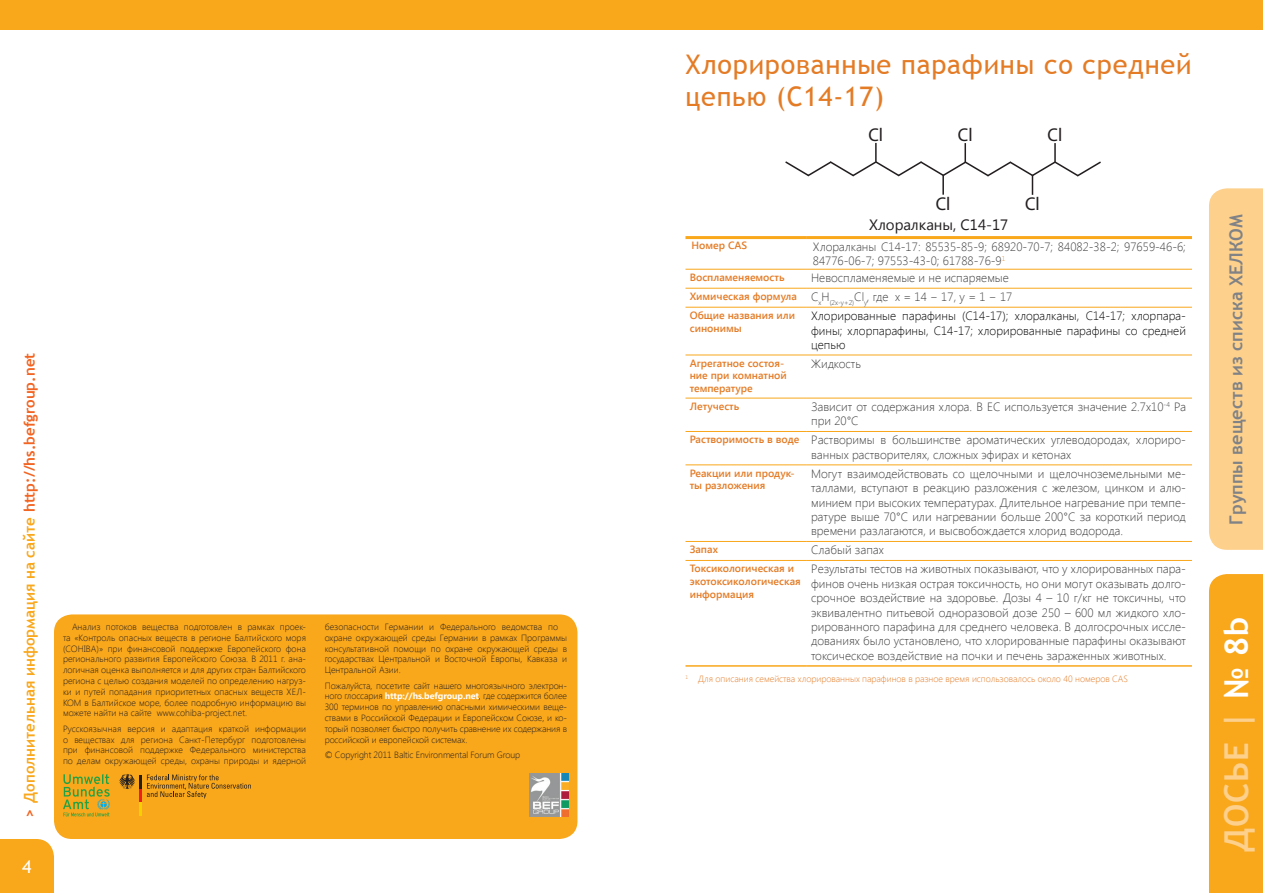
<style>
.page{position:relative;width:1263px;height:893px;background:#fff}
.page>*{position:absolute;margin:0;border:0;box-sizing:border-box;transform-origin:0 0}
.t1{font:700 33px "Trebuchet MS";letter-spacing:.025em;color:#fdd08c}
.t2{font:27px/32.4px "Trebuchet MS";letter-spacing:.03em;color:#e47b25}
.t3{font:18.6px "Myriad Pro";color:#231f20}
.t4{font:700 18px "Trebuchet MS";color:#808285}
.t5{font:18px "Trebuchet MS";color:#fff}
.t6{font:700 15px "Trebuchet MS";color:#f9a71b}
.t7{font:15px "Segoe UI";color:#231f20}
.t8{font:300 12px/14.4px "Segoe UI";color:#3e3e3f}
.t9{font:300 12px/14.4px "Segoe UI";color:#000;text-align:justify}
.t10{font:600 10.5px/12.6px "Segoe UI";color:#e47b25}
.t11{font:300 9px/10.8px "Segoe UI";color:#231f20;text-align:justify}
.t12{font:300 9px "Segoe UI";color:#e47b25}
.s1{color:#f26421}
.s2{font-weight:700;color:#fff}
.s3{font-weight:600;font-size:10.5px;color:#e47b25}
.s4{color:#fff}
</style>
<div class="page">
<div style="left:0;top:0;width:1263px;height:30px;background:#f9a71b"></div>
<div style="left:1209px;top:574px;width:54px;height:319px;background:#f9a71b"></div>
<div style="left:1209px;top:188px;width:54px;height:362px;background:#fdd08c"></div>
<div style="left:0;top:839px;width:54px;height:54px;background:#f9a71b"></div>
<svg style="left:785px;top:143px;width:316px;height:52px"></svg>
<hr style="left:685px;top:236px;width:122px;height:3px;background:#f9a71b">
<hr style="left:807px;top:236px;width:385px;height:3px;background:#f9a71b">
<hr style="left:685px;top:665px;width:122px;height:2px;background:#f9a71b">
<hr style="left:807px;top:665px;width:385px;height:2px;background:#f9a71b">
<hr style="left:685px;top:269px;width:122px;height:1px;background:#f9a71b">
<hr style="left:807px;top:269px;width:385px;height:1px;background:#f9a71b">
<hr style="left:685px;top:288px;width:122px;height:1px;background:#f9a71b">
<hr style="left:807px;top:288px;width:385px;height:1px;background:#f9a71b">
<hr style="left:685px;top:307px;width:122px;height:1px;background:#f9a71b">
<hr style="left:807px;top:307px;width:385px;height:1px;background:#f9a71b">
<hr style="left:685px;top:355px;width:122px;height:1px;background:#f9a71b">
<hr style="left:807px;top:355px;width:385px;height:1px;background:#f9a71b">
<hr style="left:685px;top:398px;width:122px;height:1px;background:#f9a71b">
<hr style="left:807px;top:398px;width:385px;height:1px;background:#f9a71b">
<hr style="left:685px;top:431px;width:122px;height:1px;background:#f9a71b">
<hr style="left:807px;top:431px;width:385px;height:1px;background:#f9a71b">
<hr style="left:685px;top:464px;width:122px;height:1px;background:#f9a71b">
<hr style="left:807px;top:464px;width:385px;height:1px;background:#f9a71b">
<hr style="left:685px;top:541px;width:122px;height:1px;background:#f9a71b">
<hr style="left:807px;top:541px;width:385px;height:1px;background:#f9a71b">
<hr style="left:685px;top:560px;width:122px;height:1px;background:#f9a71b">
<hr style="left:807px;top:560px;width:385px;height:1px;background:#f9a71b">
<div style="left:54px;top:614px;width:523px;height:225px;background:#f9a71b;border-radius:18px"></div>
<svg style="left:119px;top:774px;width:132px;height:42px"></svg>
<svg style="left:63px;top:774px;width:47px;height:42px"></svg>
<img style="left:530px;top:774px;width:38px;height:42px">
<h3 class="t6" style="left:20px;top:818px;width:466px;rotate:-90deg"><span class="s1">&gt;</span> Дополнительная информация на сайте <span class="s1">http://hs.befgroup.net</span></h3>
<h3 class="t5" style="left:22px;top:856px;width:11px">4</h3>
<p class="t11" style="left:63px;top:621px;width:245px;text-indent:9px">Анализ потоков вещества подготовлен в рамках проек&shy;та «Контроль опасных веществ в регионе Балтийского моря (COHIBA)» при финансовой поддержке Европейского фона регионального развития Европейского Союза. В 2011 г. ана&shy;логичная оценка выполняется и для других стран Балтийского региона с целью создания моделей по определению нагруз&shy;ки и путей попадания приоритетных опасных веществ ХЕЛ-КОМ в Балтийское море, более подробную информацию вы можете найти на сайте www.cohiba-project.net.</p>
<p class="t11" style="left:63px;top:723px;width:245px">Русскоязычная версия и адаптация краткой информации о веществах для региона Санкт-Петербург подготовлены при финансовой поддержке Федерального министерства по делам окружающей среды, охраны природы и ядерной</p>
<p class="t11" style="left:325px;top:621px;width:244px;text-align:left">безопасности Германии и Федерального ведомства по охране окружающей среды Германии в рамках Программы консультативной помощи по охране окружающей среды в государствах Центральной и Восточной Европы, Кавказа и Центральной Азии.</p>
<p class="t11" style="left:325px;top:680px;width:244px">Пожалуйста, посетите сайт нашего многоязычного электрон&shy;ного глоссария <span class="s2">http://hs.befgroup.net</span>, где содержится более 300 терминов по управлению опасными химическими веще&shy;ствами в Российской Федерации и Европейском Союзе, и ко&shy;торый позволяет быстро получить сравнение их содержания в российской и европейской системах.</p>
<p class="t11" style="left:325px;top:749px;width:197px">© Copyright 2011 Baltic Environmental Forum Group</p>
<h2 class="t2" style="left:685px;top:49px;width:508px">Хлорированные парафины со средней цепью (С14-17)</h2>
<h3 class="t3" style="left:868px;top:123px;width:16px">Cl</h3>
<h3 class="t3" style="left:958px;top:123px;width:16px">Cl</h3>
<h3 class="t3" style="left:1047px;top:123px;width:16px">Cl</h3>
<h3 class="t3" style="left:936px;top:192px;width:16px">Cl</h3>
<h3 class="t3" style="left:1025px;top:192px;width:16px">Cl</h3>
<h3 class="t7" style="left:869px;top:214px;width:141px">Хлоралканы, C14-17</h3>
<p class="t10" style="left:691px;top:239px;width:57px">Номер CAS</p>
<h3 class="t8" style="left:813px;top:239px;width:374px">Хлоралканы С14-17: 85535-85-9; 68920-70-7; 84082-38-2; 97659-46-6;<br>84776-06-7; 97553-43-0; 61788-76-9<sup>1</sup></h3>
<p class="t10" style="left:690px;top:271px;width:96px">Воспламеняемость</p>
<h3 class="t8" style="left:690px;top:268px;width:324px;line-height:19px;text-align:right">Невоспламеняемые и не испаряемые<br><span class="s3">Химическая формула</span> C<sub>x</sub>H<sub>(2x-y+2)</sub>Cl<sub>y</sub>, где x = 14 − 17, y = 1 − 17</h3>
<p class="t10" style="left:690px;top:309px;width:107px">Общие названия или синонимы</p>
<h3 class="t9" style="left:811px;top:308px;width:376px">Хлорированные парафины (С14-17); хлоралканы, С14-17; хлорпара&shy;фины; хлорпарафины, С14-17; хлорированные парафины со средней цепью</h3>
<p class="t10" style="left:690px;top:356px;width:99px">Агрегатное состоя&shy;ние при комнатной температуре</p>
<h3 class="t8" style="left:811px;top:356px;width:51px">Жидкость</h3>
<p class="t10" style="left:690px;top:399px;width:51px">Летучесть</p>
<h3 class="t8" style="left:811px;top:399px;width:376px">Зависит от содержания хлора. В ЕС используется значение 2.7x10<sup>-4</sup> Pa при 20°C</h3>
<h3 class="t8" style="left:690px;top:433px;width:498px;text-align:center"><span class="s3">Растворимость в воде</span> Растворимы в большинстве ароматических углеводородах, хлориро&shy;ванных растворителях, сложных эфирах и кетонах</h3>
<p class="t10" style="left:690px;top:466px;width:107px">Реакции или продук&shy;ты разложения</p>
<p class="t8" style="left:811px;top:466px;width:376px;text-align:justify">Могут взаимодействовать со щелочными и щелочноземельными ме&shy;таллами, вступают в реакцию разложения с железом, цинком и алю&shy;минием при высоких температурах. Длительное нагревание при темпе&shy;ратуре выше 70°С или нагревании больше 200°С за короткий период времени разлагаются, и высвобождается хлорид водорода.</p>
<p class="t10" style="left:690px;top:543px;width:30px">Запах</p>
<h3 class="t8" style="left:811px;top:543px;width:74px">Слабый запах</h3>
<p class="t10" style="left:690px;top:562px;width:112px">Токсикологическая и экотоксикологическая информация</p>
<p class="t8" style="left:811px;top:562px;width:376px;text-align:justify">Результаты тестов на животных показывают, что у хлорированных пара&shy;финов очень низкая острая токсичность, но они могут оказывать долго&shy;срочное воздействие на здоровье. Дозы 4 – 10 г/кг не токсичны, что эквивалентно питьевой одноразовой дозе 250 – 600 мл жидкого хло&shy;рированного парафина для среднего человека. В долгосрочных иссле&shy;дованиях было установлено, что хлорированные парафины оказывают токсическое воздействие на почки и печень зараженных животных.</p>
<p class="t12" style="left:685px;top:673px;width:444px"><sup>1</sup> Для описания семейства хлорированных парафинов в разное время использовалось около 40 номеров CAS</p>
<h3 class="t4" style="left:1225px;top:525px;width:312px;rotate:-90deg">Группы веществ из списка ХЕЛКОМ</h3>
<h1 class="t1" style="left:1216px;top:851px;width:237px;rotate:-90deg">ДОСЬЕ | <span class="s4">№ 8b</span></h1>
</div>
